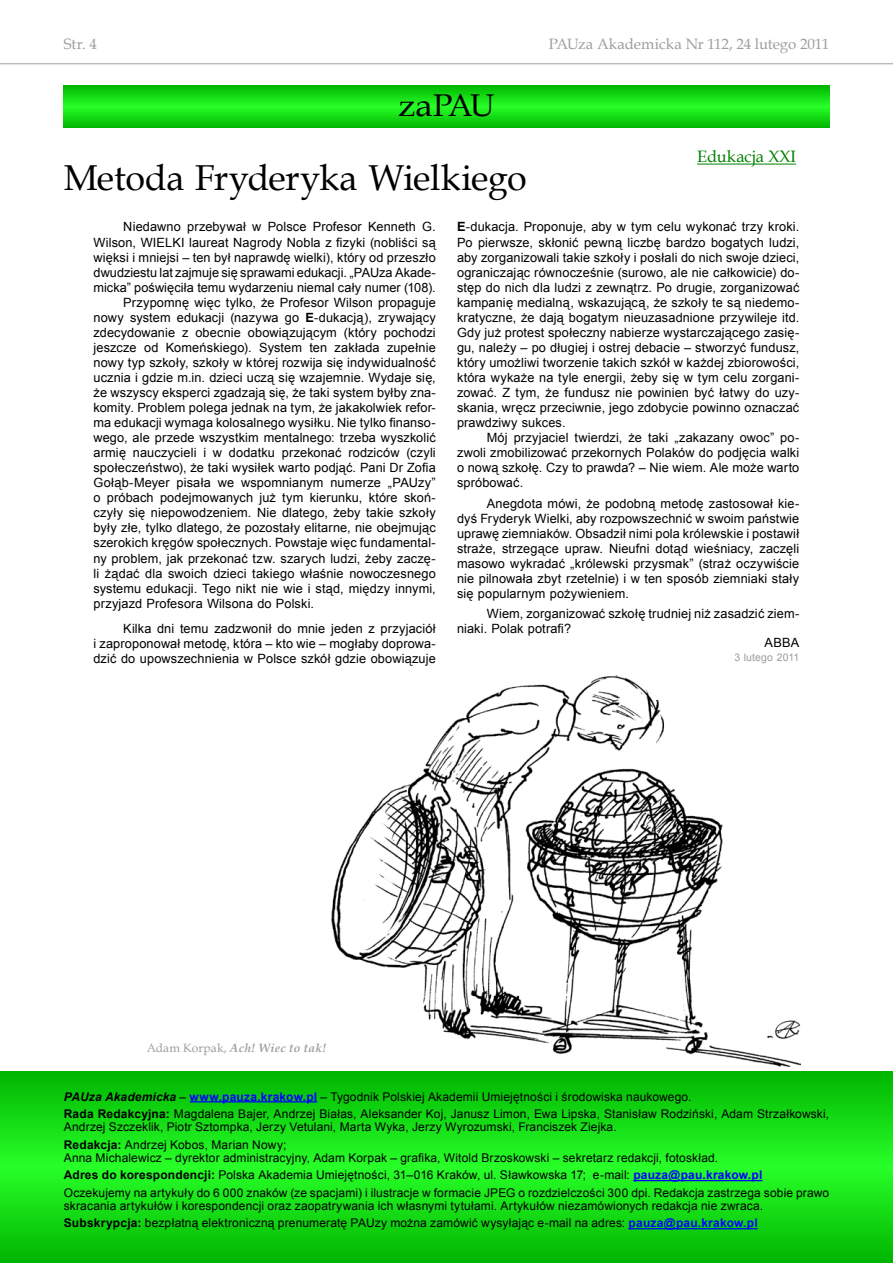
<style>
.page{position:relative;width:893px;height:1263px;background:#fff}
.page>*{position:absolute;margin:0;border:0;box-sizing:border-box;transform-origin:0 0}
.t1{font:36px "Book Antiqua";letter-spacing:-.015em;color:#000}
.t2{font:31.5px "Book Antiqua";letter-spacing:-.04em;color:#000;scale:1.1 1}
.t3{font:16.5px "Book Antiqua";letter-spacing:.005em;color:#008000}
.t4{font:15px "Book Antiqua";letter-spacing:-.01em;color:#9c9d9f}
.t5{font:12.75px/15px "Arial";letter-spacing:.01em;color:#000;text-align:justify}
.t6{font:12px/17.4px "Arial";letter-spacing:.01em;color:#000}
.t7{font:italic 700 12px "Book Antiqua";letter-spacing:.025em;color:#9c9d9f}
.t8{font:10.5px "Arial";letter-spacing:.01em;color:#9c9d9f}
.s1{font-weight:700}
.s2{font-weight:400;font-style:normal}
.s3{font-weight:700;font-style:italic}
.s4{font-weight:700;color:#00f}
</style>
<div class="page">
<hr style="left:0;top:63px;width:893px;height:1px;background:#9c9d9f">
<img style="left:331px;top:675px;width:469px;height:391px">
<svg style="left:0;top:1071px;width:893px;height:192px;background:#13d914"></svg>
<svg style="left:64px;top:85px;width:765px;height:43px;background:#13d913"></svg>
<img style="left:764px;top:1017px;width:37px;height:27px">
<hr style="left:697px;top:164px;width:99px;height:1px;background:#008000">
<hr style="left:190px;top:1101px;width:127px;height:1px;background:#00f">
<hr style="left:633px;top:1180px;width:129px;height:1px;background:#00f">
<hr style="left:629px;top:1228px;width:129px;height:1px;background:#00f">
<p class="t4" style="left:64px;top:34px;width:35px">Str. 4</p>
<p class="t4" style="left:549px;top:34px;width:282px">PAUza Akademicka Nr 112, 24 lutego 2011</p>
<h2 class="t2" style="left:398px;top:84px;width:89px">zaPAU</h2>
<h1 class="t1" style="left:64px;top:153px;width:465px">Metoda Fryderyka Wielkiego</h1>
<p class="t3" style="left:697px;top:145px;width:101px">Edukacja XXI</p>
<p class="t5" style="left:123px;top:220px;width:314px">Niedawno przebywał w Polsce Profesor Kenneth G .</p>
<p class="t5" style="left:94px;top:235px;width:344px">Wilson, WIELKI laureat Nagrody Nobla z fizyki (nobliści są</p>
<p class="t5" style="left:94px;top:250px;width:344px">więksi i mniejsi – ten był naprawdę wielki), który od przeszło</p>
<p class="t5" style="left:94px;top:265px;width:344px">dwudziestu lat zajmuje się sprawami edukacji. „PAUza Akade-</p>
<p class="t5" style="left:94px;top:280px;width:344px">micka” poświęciła temu wydarzeniu niemal cały numer (108).</p>
<p class="t5" style="left:123px;top:295px;width:314px">Przypomnę więc tylko, że Profesor Wilson propaguje</p>
<p class="t5" style="left:93px;top:310px;width:344px">nowy system edukacji (nazywa go <span class="s1">E</span>-dukacją), zrywający</p>
<p class="t5" style="left:93px;top:325px;width:344px">zdecydowanie z obecnie obowiązującym (który pochodzi</p>
<p class="t5" style="left:93px;top:340px;width:344px">jeszcze od Komeńskiego). System ten zakłada zupełnie</p>
<p class="t5" style="left:93px;top:355px;width:344px">nowy typ szkoły, szkoły w której rozwija się indywidualność</p>
<p class="t5" style="left:94px;top:370px;width:344px">ucznia i gdzie m.in. dzieci uczą się wzajemnie. Wydaje się,</p>
<p class="t5" style="left:94px;top:385px;width:344px">że wszyscy eksperci zgadzają się, że taki system byłby zna-</p>
<p class="t5" style="left:94px;top:400px;width:344px">komity. Problem polega jednak na tym, że jakakolwiek refor-</p>
<p class="t5" style="left:93px;top:415px;width:344px">ma edukacji wymaga kolosalnego wysiłku. Nie tylko finanso-</p>
<p class="t5" style="left:93px;top:430px;width:344px">wego, ale przede wszystkim mentalnego: trzeba wyszkolić</p>
<p class="t5" style="left:93px;top:445px;width:344px">armię nauczycieli i w dodatku przekonać rodziców (czyli</p>
<p class="t5" style="left:93px;top:460px;width:344px">społeczeństwo), że taki wysiłek warto podjąć. Pani Dr Zofia</p>
<p class="t5" style="left:93px;top:475px;width:344px">Gołąb-Meyer pisała we wspomnianym numerze „PAUzy”</p>
<p class="t5" style="left:93px;top:490px;width:344px">o próbach podejmowanych już tym kierunku, które skoń-</p>
<p class="t5" style="left:93px;top:505px;width:344px">czyły się niepowodzeniem. Nie dlatego, żeby takie szkoły</p>
<p class="t5" style="left:93px;top:521px;width:344px">były złe, tylko dlatego, że pozostały elitarne, nie obejmując</p>
<p class="t5" style="left:94px;top:536px;width:344px">szerokich kręgów społecznych. Powstaje więc fundamental-</p>
<p class="t5" style="left:93px;top:551px;width:344px">ny problem, jak przekonać tzw. szarych ludzi, żeby zaczę-</p>
<p class="t5" style="left:93px;top:566px;width:344px">li żądać dla swoich dzieci takiego właśnie nowoczesnego</p>
<p class="t5" style="left:93px;top:581px;width:344px">systemu edukacji. Tego nikt nie wie i stąd, między innymi,</p>
<p class="t5" style="left:93px;top:596px;width:222px">przyjazd Profesora Wilsona do Polski.</p>
<p class="t5" style="left:93px;top:621px;width:344px;text-indent:30px">Kilka dni temu zadzwonił do mnie jeden z przyjaciół i zaproponował metodę, która – kto wie – mogłaby doprowa&shy;dzić do upowszechnienia w Polsce szkół gdzie obowiązuje</p>
<p class="t5" style="left:457px;top:220px;width:344px"><span class="s1">E</span>-dukacja. Proponuje, aby w tym celu wykonać trzy kroki.<br>Po pierwsze, skłonić pewną liczbę bardzo bogatych ludzi, aby zorganizowali takie szkoły i posłali do nich swoje dzieci, ograniczając równocześnie (surowo, ale nie całkowicie) do&shy;stęp do nich dla ludzi z zewnątrz. Po drugie, zorganizować kampanię medialną, wskazującą, że szkoły te są niedemo&shy;kratyczne, że dają bogatym nieuzasadnione przywileje itd.<br>Gdy już protest społeczny nabierze wystarczającego zasię&shy;gu, należy – po długiej i ostrej debacie – stworzyć fundusz, który umożliwi tworzenie takich szkół w każdej zbiorowości, która wykaże na tyle energii, żeby się w tym celu zorgani&shy;zować. Z tym, że fundusz nie powinien być łatwy do uzy&shy;skania, wręcz przeciwnie, jego zdobycie powinno oznaczać prawdziwy sukces.</p>
<p class="t5" style="left:457px;top:430px;width:344px;text-indent:30px">Mój przyjaciel twierdzi, że taki „zakazany owoc” po&shy;zwoli zmobilizować przekornych Polaków do podjęcia walki o nową szkołę. Czy to prawda? – Nie wiem. Ale może warto spróbować.</p>
<p class="t5" style="left:457px;top:496px;width:344px;text-indent:30px">Anegdota mówi, że podobną metodę zastosował kie&shy;dyś Fryderyk Wielki, aby rozpowszechnić w swoim państwie uprawę ziemniaków. Obsadził nimi pola królewskie i postawił straże, strzegące upraw. Nieufni dotąd wieśniacy, zaczęli masowo wykradać „królewski przysmak” (straż oczywiście nie pilnowała zbyt rzetelnie) i w ten sposób ziemniaki stały się popularnym pożywieniem.</p>
<p class="t5" style="left:457px;top:606px;width:344px;text-indent:30px">Wiem, zorganizować szkołę trudniej niż zasadzić ziem&shy;niaki. Polak potrafi?</p>
<p class="t5" style="left:765px;top:635px;width:36px">ABBA</p>
<p class="t8" style="left:734px;top:651px;width:66px">3 lutego 2011</p>
<p class="t7" style="left:147px;top:1040px;width:181px"><span class="s2">Adam Korpak,</span> Ach! Wiec to tak!</p>
<p class="t6" style="left:64px;top:1088px;width:767px"><span class="s3">PAUza Akademicka</span> – <span class="s4">www.pauza.krakow.pl</span> – Tygodnik Polskiej Akademii Umiejętności i środowiska naukowego.<br><span class="s1">Rada Redakcyjna:</span> Magdalena Bajer, Andrzej Białas, Aleksander Koj, Janusz Limon, Ewa Lipska, Stanisław Rodziński, Adam Strzałkowski,</p>
<p class="t6" style="left:64px;top:1118px;width:554px">Andrzej Szczeklik, Piotr Sztompka, Jerzy Vetulani, Marta Wyka, Jerzy Wyrozumski, Franciszek Ziejka.<br><span class="s1">Redakcja:</span> Andrzej Kobos, Marian Nowy;</p>
<p class="t6" style="left:64px;top:1149px;width:767px">Anna Michalewicz – dyrektor administracyjny, Adam Korpak – grafika, Witold Brzoskowski – sekretarz redakcji, fotoskład.<br><span class="s1">Adres do korespondencji:</span> Polska Akademia Umiejętności, 31–016 Kraków, ul. Sławkowska 17; e-mail: <span class="s4">pauza@pau.krakow.pl<br></span>Oczekujemy na artykuły do 6 000 znaków (ze spacjami) i ilustracje w formacie JPEG o rozdzielczości 300 dpi. Redakcja zastrzega sobie prawo</p>
<p class="t6" style="left:64px;top:1197px;width:701px">skracania artykułów i korespondencji oraz zaopatrywania ich własnymi tytułami. Artykułów niezamówionych redakcja nie zwraca.<br><span class="s1">Subskrypcja:</span> bezpłatną elektroniczną prenumeratę PAUzy można zamówić wysyłając e-mail na adres: <span class="s4">pauza@pau.krakow.pl</span></p>
</div>
